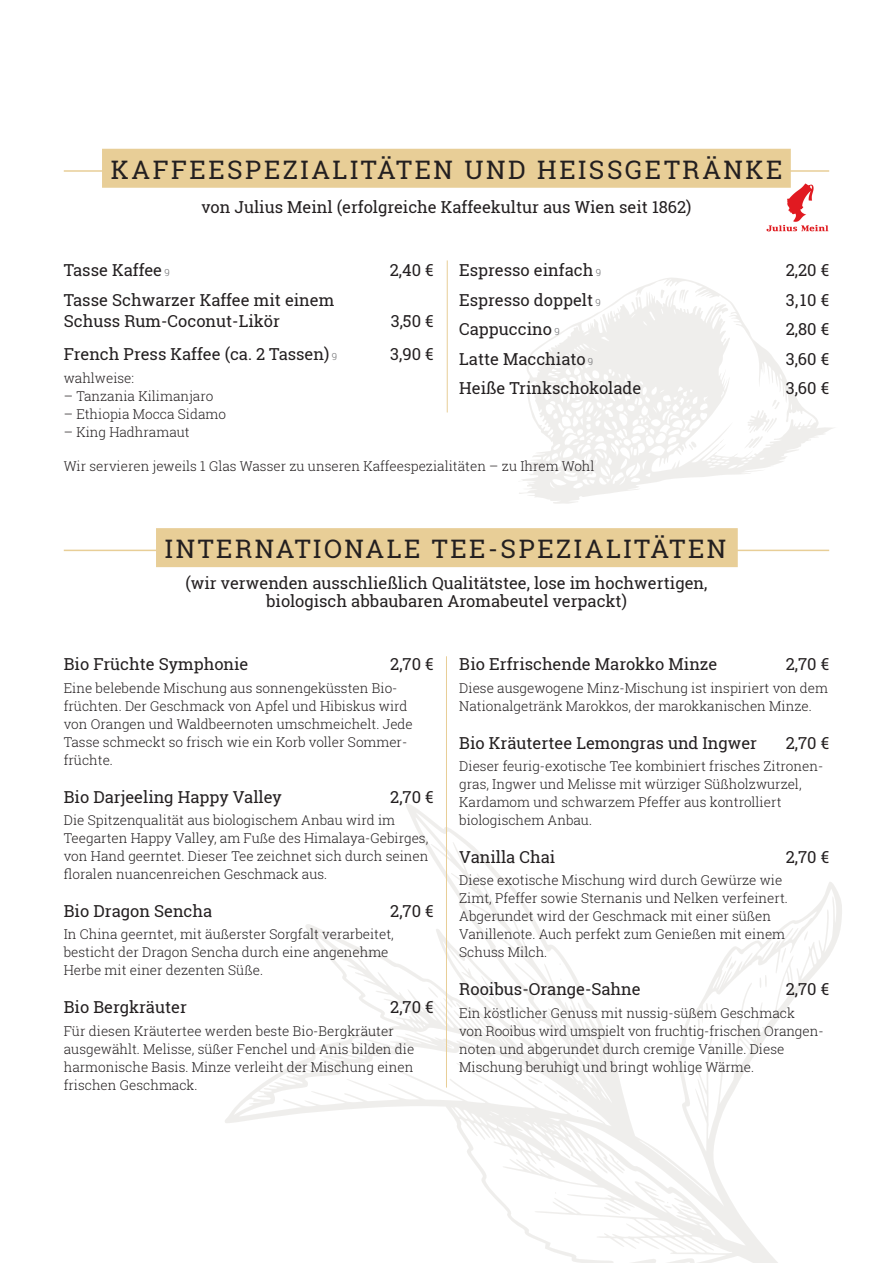
<style>
.page{position:relative;width:893px;height:1263px;background:#fff}
.page>*{position:absolute;margin:0;border:0;box-sizing:border-box;transform-origin:0 0}
.t1{font:25.5px "Roboto Slab";letter-spacing:.1em;color:#231f20}
.t2{font:16.5px/21px "Roboto Slab";color:#231f20}
.t3{font:300 13.5px/18px "Roboto Slab";color:#231f20}
.s1{font-weight:300;font-size:9.75px;color:#6c6d70}
</style>
<div class="page">
<svg style="left:519px;top:278px;width:314px;height:226px"></svg>
<svg style="left:225px;top:803px;width:617px;height:460px"></svg>
<svg style="left:428px;top:987px;width:34px;height:22px"></svg>
<svg style="left:475px;top:1061px;width:94px;height:42px"></svg>
<svg style="left:571px;top:988px;width:3px;height:6px"></svg>
<svg style="left:569px;top:1002px;width:14px;height:16px"></svg>
<svg style="left:459px;top:1038px;width:29px;height:12px"></svg>
<svg style="left:604px;top:1202px;width:22px;height:13px"></svg>
<svg style="left:560px;top:1149px;width:11px;height:9px"></svg>
<svg style="left:583px;top:1152px;width:42px;height:22px"></svg>
<svg style="left:664px;top:1202px;width:8px;height:7px"></svg>
<svg style="left:678px;top:1204px;width:17px;height:6px"></svg>
<svg style="left:706px;top:1003px;width:7px;height:11px"></svg>
<svg style="left:718px;top:1047px;width:7px;height:19px"></svg>
<svg style="left:760px;top:975px;width:7px;height:14px"></svg>
<svg style="left:781px;top:947px;width:5px;height:16px"></svg>
<svg style="left:804px;top:931px;width:4px;height:10px"></svg>
<svg style="left:726px;top:956px;width:6px;height:12px"></svg>
<hr style="left:64px;top:170px;width:765px;height:2px;background:#e8ce97">
<div style="left:102px;top:149px;width:689px;height:39px;background:#e8ce97"></div>
<hr style="left:64px;top:550px;width:765px;height:1px;background:#e8ce97">
<div style="left:156px;top:528px;width:582px;height:39px;background:#e8ce97"></div>
<img style="left:766px;top:183px;width:63px;height:49px">
<hr style="left:446px;top:656px;width:1px;height:431px;background:#e8ce97">
<hr style="left:447px;top:260px;width:1px;height:152px;background:#e8ce97">
<h1 class="t1" style="left:111px;top:152px;width:673px">KAFFEESPEZIALITÄTEN UND HEISSGETRÄNKE</h1>
<p class="t2" style="left:201px;top:196px;width:492px">von Julius Meinl (erfolgreiche Kaffeekultur aus Wien seit 1862)</p>
<p class="t2" style="left:64px;top:259px;width:108px">Tasse Kaffee <span class="s1">9</span></p>
<p class="t2" style="left:390px;top:259px;width:45px">2,40 €</p>
<p class="t2" style="left:64px;top:289px;width:272px">Tasse Schwarzer Kaffee mit einem<br>Schuss Rum-Coconut-Likör</p>
<p class="t2" style="left:391px;top:310px;width:44px">3,50 €</p>
<p class="t2" style="left:64px;top:344px;width:275px">French Press Kaffee (ca. 2 Tassen) <span class="s1">9</span></p>
<p class="t2" style="left:390px;top:344px;width:45px">3,90 €</p>
<p class="t3" style="left:64px;top:368px;width:72px">wahlweise:</p>
<p class="t3" style="left:64px;top:386px;width:151px">– Tanzania Kilimanjaro</p>
<p class="t3" style="left:64px;top:404px;width:164px">– Ethiopia Mocca Sidamo</p>
<p class="t3" style="left:64px;top:422px;width:127px">– King Hadhramaut</p>
<p class="t2" style="left:459px;top:259px;width:143px">Espresso einfach <span class="s1">9</span></p>
<p class="t2" style="left:786px;top:259px;width:45px">2,20 €</p>
<p class="t2" style="left:459px;top:289px;width:143px">Espresso doppelt <span class="s1">9</span></p>
<p class="t2" style="left:786px;top:289px;width:45px">3,10 €</p>
<p class="t2" style="left:459px;top:318px;width:102px">Cappuccino <span class="s1">9</span></p>
<p class="t2" style="left:786px;top:318px;width:45px">2,80 €</p>
<p class="t2" style="left:459px;top:348px;width:136px">Latte Macchiato <span class="s1">9</span></p>
<p class="t2" style="left:786px;top:348px;width:45px">3,60 €</p>
<p class="t2" style="left:459px;top:377px;width:184px">Heiße Trinkschokolade</p>
<p class="t2" style="left:786px;top:377px;width:45px">3,60 €</p>
<p class="t3" style="left:64px;top:457px;width:532px">Wir servieren jeweils 1 Glas Wasser zu unseren Kaffeespezialitäten – zu Ihrem Wohl</p>
<h1 class="t1" style="left:165px;top:531px;width:563px">INTERNATIONALE TEE-SPEZIALITÄTEN</h1>
<p class="t2" style="left:186px;top:574px;width:523px;line-height:18px;text-align:center">(wir verwenden ausschließlich Qualitätstee, lose im hochwertigen, biologisch abbaubaren Aromabeutel verpackt)</p>
<p class="t2" style="left:64px;top:654px;width:186px">Bio Früchte Symphonie</p>
<p class="t2" style="left:390px;top:654px;width:45px">2,70 €</p>
<p class="t3" style="left:64px;top:678px;width:351px">Eine belebende Mischung aus sonnengeküssten Bio&shy;früchten. Der Geschmack von Apfel und Hibiskus wird von Orangen und Waldbeernoten umschmeichelt. Jede Tasse schmeckt so frisch wie ein Korb voller Sommer&shy;früchte.</p>
<p class="t2" style="left:64px;top:786px;width:220px">Bio Darjeeling Happy Valley</p>
<p class="t2" style="left:390px;top:786px;width:45px">2,70 €</p>
<p class="t3" style="left:64px;top:811px;width:366px">Die Spitzenqualität aus biologischem Anbau wird im Teegarten Happy Valley, am Fuße des Himalaya-Gebirges, von Hand geerntet. Dieser Tee zeichnet sich durch seinen floralen nuancenreichen Geschmack aus.</p>
<p class="t2" style="left:64px;top:900px;width:150px">Bio Dragon Sencha</p>
<p class="t2" style="left:390px;top:900px;width:45px">2,70 €</p>
<p class="t3" style="left:64px;top:925px;width:331px">In China geerntet, mit äußerster Sorgfalt verarbeitet, besticht der Dragon Sencha durch eine angenehme<br>Herbe mit einer dezenten Süße.</p>
<p class="t2" style="left:64px;top:996px;width:125px">Bio Bergkräuter</p>
<p class="t2" style="left:390px;top:996px;width:45px">2,70 €</p>
<p class="t3" style="left:64px;top:1021px;width:352px">Für diesen Kräutertee werden beste Bio-Bergkräuter ausgewählt. Melisse, süßer Fenchel und Anis bilden die harmonische Basis. Minze verleiht der Mischung einen frischen Geschmack.</p>
<p class="t2" style="left:459px;top:654px;width:260px">Bio Erfrischende Marokko Minze</p>
<p class="t2" style="left:786px;top:654px;width:45px">2,70 €</p>
<p class="t3" style="left:459px;top:678px;width:370px">Diese ausgewogene Minz-Mischung ist inspiriert von dem<br>Nationalgetränk Marokkos, der marokkanischen Minze.</p>
<p class="t2" style="left:459px;top:732px;width:299px">Bio Kräutertee Lemongras und Ingwer</p>
<p class="t2" style="left:786px;top:732px;width:45px">2,70 €</p>
<p class="t3" style="left:459px;top:757px;width:366px">Dieser feurig-exotische Tee kombiniert frisches Zitronen&shy;gras, Ingwer und Melisse mit würziger Süßholzwurzel, Kardamom und schwarzem Pfeffer aus kontrolliert biologischem Anbau.</p>
<p class="t2" style="left:459px;top:846px;width:98px">Vanilla Chai</p>
<p class="t2" style="left:786px;top:846px;width:45px">2,70 €</p>
<p class="t3" style="left:459px;top:871px;width:330px">Diese exotische Mischung wird durch Gewürze wie Zimt, Pfeffer sowie Sternanis und Nelken verfeinert.<br>Abgerundet wird der Geschmack mit einer süßen Vanillenote. Auch perfekt zum Genießen mit einem Schuss Milch.</p>
<p class="t2" style="left:459px;top:978px;width:183px">Rooibus-Orange-Sahne</p>
<p class="t2" style="left:786px;top:978px;width:45px">2,70 €</p>
<p class="t3" style="left:459px;top:1003px;width:366px">Ein köstlicher Genuss mit nussig-süßem Geschmack<br>von Rooibus wird umspielt von fruchtig-frischen Orangen&shy;noten und abgerundet durch cremige Vanille. Diese Mischung beruhigt und bringt wohlige Wärme.</p>
</div>
